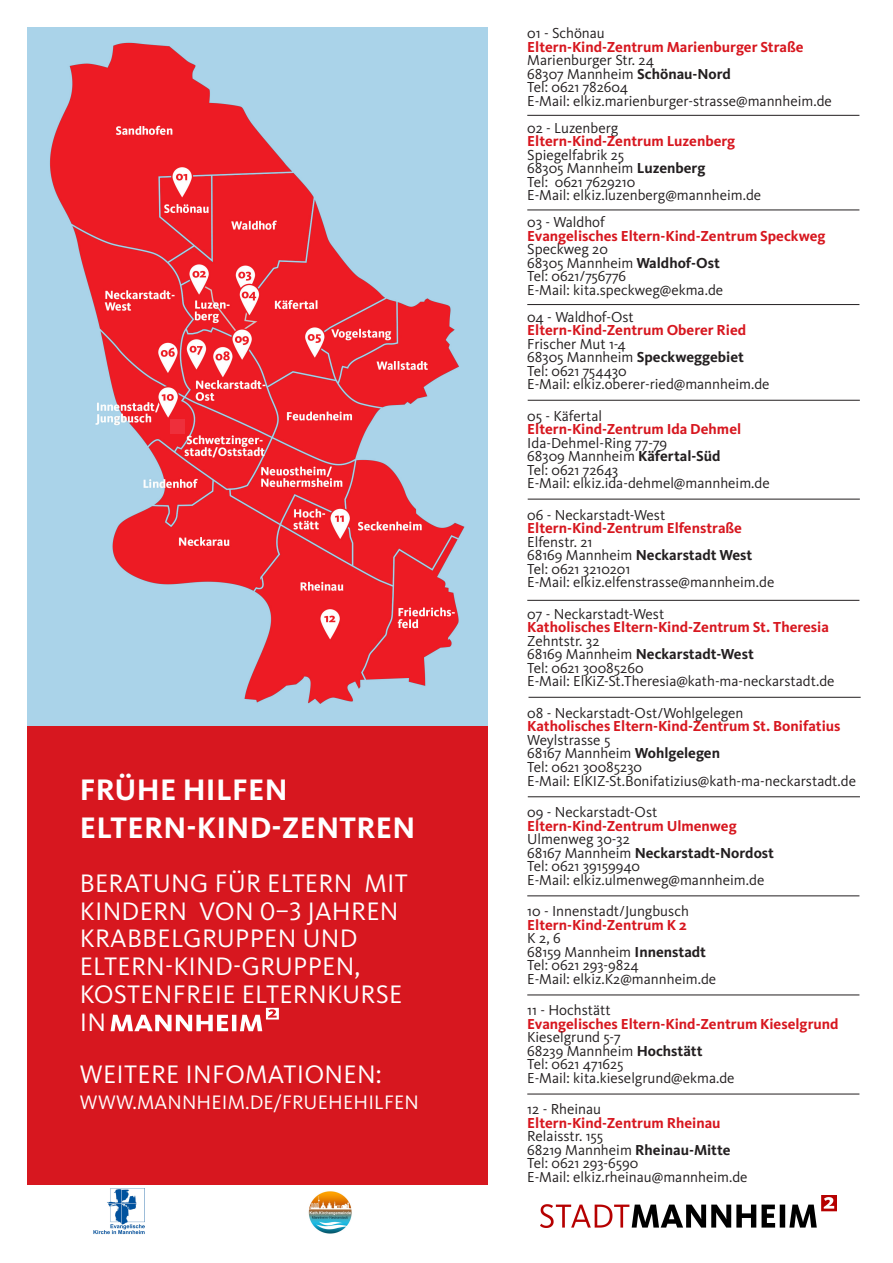
<style>
.page{position:relative;width:893px;height:1263px;background:#fff}
.page>*{position:absolute;margin:0;border:0;box-sizing:border-box;transform-origin:0 0}
.t1{font:700 30.75px "Kievit Pro";letter-spacing:.01em;color:#fff}
.t2{font:26.25px "Kievit Pro";letter-spacing:.01em;color:#fff}
.t3{font:20.25px "Kievit Pro";letter-spacing:.01em;color:#fff}
.t4{font:15px/13.5px "Kievit Pro";color:#231f20}
.t5{font:700 15px/13.5px "Kievit Pro";color:#d7171f}
.t6{font:700 15px "Kievit Pro";color:#231f20}
.s1{font-weight:400;color:#231f20}
.s2{font-weight:700}
.s3{font-weight:400}
.s4{font-weight:700;color:#d7171f}
</style>
<div class="page">
<img style="left:27px;top:27px;width:461px;height:699px">
<img style="left:94px;top:1188px;width:51px;height:47px">
<img style="left:308px;top:1191px;width:44px;height:43px">
<div style="left:27px;top:726px;width:461px;height:459px;background:#d7171f"></div>
<svg style="left:111px;top:1008px;width:168px;height:23px"></svg>
<img style="left:540px;top:1195px;width:296px;height:32px">
<hr style="left:527px;top:1094px;width:332px;height:1px;background:#231f20">
<hr style="left:527px;top:995px;width:332px;height:1px;background:#231f20">
<hr style="left:527px;top:896px;width:332px;height:1px;background:#231f20">
<hr style="left:528px;top:797px;width:332px;height:1px;background:#231f20">
<hr style="left:528px;top:697px;width:333px;height:1px;background:#231f20">
<hr style="left:527px;top:600px;width:332px;height:1px;background:#231f20">
<hr style="left:528px;top:499px;width:332px;height:1px;background:#231f20">
<hr style="left:528px;top:400px;width:332px;height:1px;background:#231f20">
<hr style="left:527px;top:304px;width:332px;height:1px;background:#231f20">
<hr style="left:527px;top:210px;width:332px;height:1px;background:#231f20">
<hr style="left:527px;top:115px;width:332px;height:1px;background:#231f20">
<div style="left:170px;top:419px;width:15px;height:15px;background:#ee2f3b"></div>
<p class="t1" style="left:80px;top:772px;width:209px">FRÜHE HILFEN</p>
<p class="t1" style="left:80px;top:809px;width:337px">ELTERN-KIND-ZENTREN</p>
<p class="t2" style="left:80px;top:867px;width:329px">BERATUNG FÜR ELTERN MIT</p>
<p class="t2" style="left:80px;top:895px;width:320px">KINDERN VON 0–3 JAHREN</p>
<p class="t2" style="left:80px;top:923px;width:279px">KRABBELGRUPPEN UND</p>
<p class="t2" style="left:80px;top:950px;width:282px">ELTERN-KIND-GRUPPEN,</p>
<p class="t2" style="left:80px;top:978px;width:324px">KOSTENFREIE ELTERNKURSE</p>
<p class="t2" style="left:80px;top:1006px;width:28px">IN</p>
<p class="t2" style="left:80px;top:1058px;width:303px">WEITERE INFOMATIONEN:</p>
<p class="t3" style="left:80px;top:1090px;width:341px">WWW.MANNHEIM.DE/FRUEHEHILFEN</p>
<p class="t5" style="left:527px;top:27px;width:278px"><span class="s1">01 - Schönau<br></span>Eltern-Kind-Zentrum Marienburger Straße</p>
<p class="t4" style="left:527px;top:54px;width:128px">Marienburger Str. 24</p>
<p class="t4" style="left:527px;top:67px;width:205px">68307 Mannheim <span class="s2">Schönau-Nord</span></p>
<p class="t4" style="left:527px;top:81px;width:102px">Tel: 0621 782604</p>
<p class="t4" style="left:527px;top:94px;width:306px">E-Mail: elkiz.marienburger-strasse@mannheim.de</p>
<p class="t4" style="left:527px;top:121px;width:93px">02 - Luzenberg</p>
<p class="t5" style="left:527px;top:135px;width:209px">Eltern-Kind-Zentrum Luzenberg</p>
<p class="t4" style="left:527px;top:148px;width:98px">Spiegelfabrik 25</p>
<p class="t4" style="left:527px;top:162px;width:180px">68305 Mannheim <span class="s2">Luzenberg</span></p>
<p class="t4" style="left:527px;top:175px;width:109px">Tel: 0621 7629210</p>
<p class="t4" style="left:527px;top:189px;width:235px">E-Mail: elkiz.luzenberg@mannheim.de</p>
<p class="t5" style="left:527px;top:216px;width:300px"><span class="s1">03 - Waldhof<br></span>Evangelisches Eltern-Kind-Zentrum Speckweg</p>
<p class="t4" style="left:527px;top:243px;width:82px">Speckweg 20</p>
<p class="t4" style="left:527px;top:256px;width:194px">68305 Mannheim <span class="s2">Waldhof-Ost</span></p>
<p class="t4" style="left:527px;top:270px;width:100px">Tel: 0621/756776</p>
<p class="t4" style="left:527px;top:283px;width:197px">E-Mail: kita.speckweg@ekma.de</p>
<p class="t5" style="left:527px;top:310px;width:220px"><span class="s1">04 - Waldhof-Ost<br></span>Eltern-Kind-Zentrum Oberer Ried</p>
<p class="t4" style="left:527px;top:337px;width:100px">Frischer Mut 1-4</p>
<p class="t6" style="left:527px;top:348px;width:218px"><span class="s3">68305 Mannheim</span> Speckweggebiet</p>
<p class="t4" style="left:527px;top:364px;width:101px">Tel: 0621 754430</p>
<p class="t4" style="left:527px;top:378px;width:244px">E-Mail: elkiz.oberer-ried@mannheim.de</p>
<p class="t5" style="left:527px;top:409px;width:215px"><span class="s1">05 - Käfertal<br></span>Eltern-Kind-Zentrum Ida Dehmel</p>
<p class="t4" style="left:527px;top:436px;width:141px">Ida-Dehmel-Ring 77-79</p>
<p class="t4" style="left:527px;top:450px;width:195px">68309 Mannheim <span class="s2">Käfertal-Süd</span></p>
<p class="t4" style="left:527px;top:463px;width:93px">Tel: 0621 72643</p>
<p class="t4" style="left:527px;top:477px;width:244px">E-Mail: elkiz.ida-dehmel@mannheim.de</p>
<p class="t5" style="left:527px;top:508px;width:216px"><span class="s1">06 - Neckarstadt-West<br></span>Eltern-Kind-Zentrum Elfenstraße</p>
<p class="t4" style="left:527px;top:535px;width:66px">Elfenstr. 21</p>
<p class="t6" style="left:527px;top:546px;width:227px"><span class="s3">68169 Mannheim</span> Neckarstadt West</p>
<p class="t4" style="left:527px;top:562px;width:105px">Tel: 0621 3210201</p>
<p class="t4" style="left:527px;top:576px;width:249px">E-Mail: elkiz.elfenstrasse@mannheim.de</p>
<p class="t5" style="left:527px;top:607px;width:303px"><span class="s1">07 - Neckarstadt-West<br></span>Katholisches Eltern-Kind-Zentrum St. Theresia</p>
<p class="t4" style="left:527px;top:634px;width:74px">Zehntstr. 32</p>
<p class="t6" style="left:527px;top:645px;width:228px"><span class="s3">68169 Mannheim</span> Neckarstadt-West</p>
<p class="t4" style="left:527px;top:661px;width:118px">Tel: 0621 30085260</p>
<p class="t4" style="left:527px;top:675px;width:309px">E-Mail: ElKiZ-St.Theresia@kath-ma-neckarstadt.de</p>
<p class="t5" style="left:527px;top:706px;width:315px"><span class="s1">08 - Neckarstadt-Ost/Wohlgelegen<br></span>Katholisches Eltern-Kind-Zentrum St. Bonifatius</p>
<p class="t4" style="left:527px;top:733px;width:85px">Weylstrasse 5</p>
<p class="t4" style="left:527px;top:747px;width:194px">68167 Mannheim <span class="s2">Wohlgelegen</span></p>
<p class="t4" style="left:527px;top:760px;width:116px">Tel: 0621 30085230</p>
<p class="t4" style="left:527px;top:774px;width:330px">E-Mail: ElKIZ-St.Bonifatizius@kath-ma-neckarstadt.de</p>
<p class="t5" style="left:527px;top:805px;width:211px"><span class="s1">09 - Neckarstadt-Ost<br></span>Eltern-Kind-Zentrum Ulmenweg</p>
<p class="t4" style="left:527px;top:832px;width:104px">Ulmenweg 30-32</p>
<p class="t6" style="left:527px;top:843px;width:248px"><span class="s3">68167 Mannheim</span> Neckarstadt-Nordost</p>
<p class="t4" style="left:527px;top:859px;width:114px">Tel: 0621 39159940</p>
<p class="t4" style="left:527px;top:873px;width:239px">E-Mail: elkiz.ulmenweg@mannheim.de</p>
<p class="t4" style="left:527px;top:904px;width:163px">10 - Innenstadt/Jungbusch<br><span class="s4">Eltern-Kind-Zentrum K 2</span></p>
<p class="t4" style="left:527px;top:931px;width:35px">K 2, 6</p>
<p class="t4" style="left:527px;top:945px;width:180px">68159 Mannheim <span class="s2">Innenstadt</span></p>
<p class="t4" style="left:527px;top:958px;width:113px">Tel: 0621 293-9824</p>
<p class="t4" style="left:527px;top:972px;width:190px">E-Mail: elkiz.K2@mannheim.de</p>
<p class="t5" style="left:527px;top:1003px;width:313px"><span class="s1">11 - Hochstätt<br></span>Evangelisches Eltern-Kind-Zentrum Kieselgrund</p>
<p class="t4" style="left:527px;top:1030px;width:95px">Kieselgrund 5-7</p>
<p class="t4" style="left:527px;top:1044px;width:177px">68239 Mannheim <span class="s2">Hochstätt</span></p>
<p class="t4" style="left:527px;top:1057px;width:98px">Tel: 0621 471625</p>
<p class="t4" style="left:527px;top:1071px;width:209px">E-Mail: kita.kieselgrund@ekma.de</p>
<p class="t5" style="left:527px;top:1102px;width:195px"><span class="s1">12 - Rheinau<br></span>Eltern-Kind-Zentrum Rheinau</p>
<p class="t4" style="left:527px;top:1129px;width:77px">Relaisstr. 155</p>
<p class="t4" style="left:527px;top:1143px;width:205px">68219 Mannheim <span class="s2">Rheinau-Mitte</span></p>
<p class="t4" style="left:527px;top:1156px;width:113px">Tel: 0621 293-6590</p>
<p class="t4" style="left:527px;top:1170px;width:222px">E-Mail: elkiz.rheinau@mannheim.de</p>
</div>
